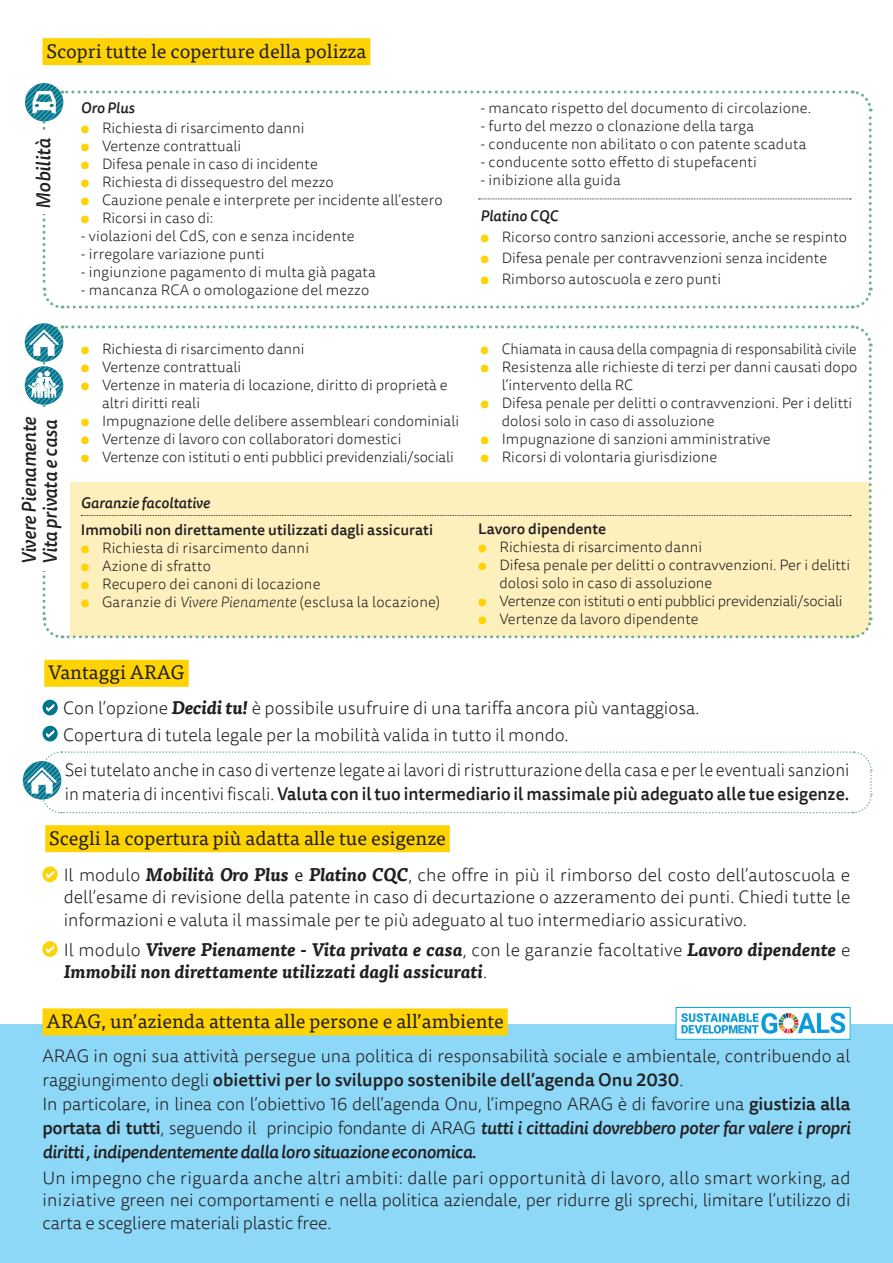
<style>
.page{position:relative;width:893px;height:1263px;background:#fff}
.page>*{position:absolute;margin:0;border:0;box-sizing:border-box;transform-origin:0 0}
.HL_Innen_19_29_Flyer{font:19.5px "Tisa OT";color:#231f20}
.Copy_9_13_Flyer{font:italic 500 19.5px "Tisa Sans OT";letter-spacing:-.005em;color:#231f20;scale:.95 1}
.Copy_9_13_Flyer-2{font:italic 500 19.5px "Tisa Sans OT";letter-spacing:-.005em;color:#231f20}
.HL_Innen_19_29_Flyer-2{font:300 18px/22.5px "Tisa Sans OT";color:#231f20;text-align:justify}
.Copy_9_13_Flyer-3{font:300 18px/24px "Tisa Sans OT";color:#231f20;scale:.95 1}
.HL_Innen_19_29_Flyer-3{font:italic 700 18px/22.5px "Tisa OT";letter-spacing:.01em;color:#231f20}
.Copy_9_13_Flyer-4{font:300 18px "Tisa Sans OT";color:#231f20}
.Tabelle_7_5_8_5{font:300 15px/18px "Tisa Sans OT";color:#231f20}
.Tabelle_7_5_8_5-2{font:300 15px "Tisa Sans OT";letter-spacing:-.02em;color:#231f20}
.Tabelle_7_5_8_5-3{font:300 15px "Tisa Sans OT";color:#231f20;scale:.96 1}
.Copy_9_13_Flyer-5{font:500 15px "Tisa Sans OT";color:#231f20}
.Tabelle_7_5_8_5-4{font:italic 500 15px "Tisa Sans OT";color:#231f20}
.Tabelle_7_5_8_5-5{font:500 15px "Tisa Sans OT";color:#231f20}
.Copy_9_13_Flyer-6{font:italic 500 15px "Tisa Sans OT";color:#231f20}
.s1{color:#fed304}
.s2{font-family:"Tisa Sans Pro";font-style:italic}
.s3{font-family:"Tisa OT";font-weight:700;font-style:italic}
.s4{font-weight:500}
.s5{font-family:"Tisa OT";font-weight:400}
.s6{font-family:"Tisa Sans OT";font-weight:300;font-style:normal}
.s7{font-weight:500;font-style:italic}
</style>
<div class="page">
<svg style="left:42px;top:866px;width:16px;height:16px"></svg>
<svg style="left:42px;top:941px;width:16px;height:16px"></svg>
<div style="left:45px;top:825px;width:405px;height:27px;background:#fed304"></div>
<div style="left:43px;top:38px;width:327px;height:27px;background:#fed304"></div>
<div style="left:44px;top:660px;width:145px;height:27px;background:#fed304"></div>
<svg style="left:42px;top:699px;width:16px;height:17px"></svg>
<svg style="left:42px;top:725px;width:16px;height:17px"></svg>
<svg style="left:23px;top:751px;width:849px;height:63px"></svg>
<svg style="left:25px;top:323px;width:848px;height:316px"></svg>
<div style="left:0;top:1024px;width:893px;height:239px;background:#8dd7f7"></div>
<div style="left:43px;top:1008px;width:465px;height:27px;background:#fed304"></div>
<img style="left:678px;top:1012px;width:170px;height:25px">
<div style="left:676px;top:1007px;width:174px;height:32px;border:1px solid #00aeef"></div>
<svg style="left:25px;top:83px;width:848px;height:226px"></svg>
<p class="HL_Innen_19_29_Flyer" style="left:47px;top:39px;width:321px">Scopri tutte le coperture della polizza</p>
<p class="Copy_9_13_Flyer-2" style="left:31px;top:209px;width:72px;rotate:-90deg">Mobilità</p>
<p class="Copy_9_13_Flyer" style="left:17px;top:564px;width:156px;rotate:-90deg">Vivere Pienamente</p>
<p class="Copy_9_13_Flyer" style="left:38px;top:564px;width:153px;rotate:-90deg">Vita privata e casa</p>
<p class="Copy_9_13_Flyer-6" style="left:81px;top:98px;width:55px">Oro Plus</p>
<p class="Tabelle_7_5_8_5" style="left:81px;top:119px;width:225px"><span class="s1">●</span> Richiesta di risarcimento danni</p>
<p class="Tabelle_7_5_8_5" style="left:81px;top:137px;width:162px"><span class="s1">●</span> Vertenze contrattuali</p>
<p class="Tabelle_7_5_8_5" style="left:81px;top:155px;width:239px"><span class="s1">●</span> Difesa penale in caso di incidente</p>
<p class="Tabelle_7_5_8_5" style="left:81px;top:173px;width:254px"><span class="s1">●</span> Richiesta di dissequestro del mezzo</p>
<p class="Tabelle_7_5_8_5" style="left:81px;top:191px;width:363px"><span class="s1">●</span> Cauzione penale e interprete per incidente all’estero</p>
<p class="Tabelle_7_5_8_5" style="left:81px;top:209px;width:134px"><span class="s1">●</span> Ricorsi in caso di:</p>
<p class="Tabelle_7_5_8_5" style="left:81px;top:227px;width:275px">- violazioni del CdS, con e senza incidente</p>
<p class="Tabelle_7_5_8_5" style="left:81px;top:245px;width:185px">- irregolare variazione punti</p>
<p class="Tabelle_7_5_8_5" style="left:81px;top:263px;width:297px">- ingiunzione pagamento di multa già pagata</p>
<p class="Tabelle_7_5_8_5" style="left:81px;top:281px;width:290px">- mancanza RCA o omologazione del mezzo</p>
<p class="Tabelle_7_5_8_5" style="left:81px;top:341px;width:225px"><span class="s1">●</span> Richiesta di risarcimento danni</p>
<p class="Tabelle_7_5_8_5" style="left:81px;top:359px;width:162px"><span class="s1">●</span> Vertenze contrattuali</p>
<p class="Tabelle_7_5_8_5" style="left:102px;top:377px;width:347px;text-indent:-21px"><span class="s1">●</span> Vertenze in materia di locazione, diritto di proprietà e altri diritti reali</p>
<p class="Tabelle_7_5_8_5" style="left:81px;top:413px;width:380px"><span class="s1">●</span> Impugnazione delle delibere assembleari condominiali</p>
<p class="Tabelle_7_5_8_5" style="left:81px;top:431px;width:322px"><span class="s1">●</span> Vertenze di lavoro con collaboratori domestici</p>
<p class="Tabelle_7_5_8_5" style="left:81px;top:449px;width:375px"><span class="s1">●</span> Vertenze con istituti o enti pubblici previdenziali/sociali</p>
<p class="Tabelle_7_5_8_5-4" style="left:81px;top:493px;width:131px">Garanzie facoltative</p>
<p class="Copy_9_13_Flyer-5" style="left:81px;top:520px;width:354px">Immobili non direttamente utilizzati dagli assicurati</p>
<p class="Tabelle_7_5_8_5" style="left:81px;top:540px;width:230px"><span class="s1">●</span> Richiesta di risarcimento danni</p>
<p class="Tabelle_7_5_8_5" style="left:81px;top:558px;width:132px"><span class="s1">●</span> Azione di sfratto</p>
<p class="Tabelle_7_5_8_5" style="left:81px;top:576px;width:241px"><span class="s1">●</span> Recupero dei canoni di locazione</p>
<p class="Tabelle_7_5_8_5" style="left:81px;top:594px;width:361px"><span class="s1">●</span> Garanzie di <span class="s2">Vivere Pienamente</span> (esclusa la locazione)</p>
<p class="Tabelle_7_5_8_5" style="left:480px;top:100px;width:332px">- mancato rispetto del documento di circolazione.</p>
<p class="Tabelle_7_5_8_5" style="left:480px;top:118px;width:275px">- furto del mezzo o clonazione della targa</p>
<p class="Tabelle_7_5_8_5" style="left:480px;top:136px;width:327px">- conducente non abilitato o con patente scaduta</p>
<p class="Tabelle_7_5_8_5" style="left:480px;top:154px;width:278px">- conducente sotto effetto di stupefacenti</p>
<p class="Tabelle_7_5_8_5" style="left:480px;top:172px;width:142px">- inibizione alla guida</p>
<p class="Tabelle_7_5_8_5-4" style="left:480px;top:206px;width:79px">Platino CQC</p>
<p class="Tabelle_7_5_8_5" style="left:480px;top:229px;width:368px"><span class="s1">●</span> Ricorso contro sanzioni accessorie, anche se respinto</p>
<p class="Tabelle_7_5_8_5" style="left:480px;top:250px;width:348px"><span class="s1">●</span> Difesa penale per contravvenzioni senza incidente</p>
<p class="Tabelle_7_5_8_5" style="left:480px;top:271px;width:242px"><span class="s1">●</span> Rimborso autoscuola e zero punti</p>
<p class="Tabelle_7_5_8_5-3" style="left:480px;top:340px;width:393px"><span class="s1">●</span> Chiamata in causa della compagnia di responsabilità civile</p>
<p class="Tabelle_7_5_8_5" style="left:502px;top:359px;width:357px;text-indent:-21px"><span class="s1">●</span> Resistenza alle richieste di terzi per danni causati dopo l’intervento della RC</p>
<p class="Tabelle_7_5_8_5" style="left:502px;top:395px;width:352px;text-indent:-21px"><span class="s1">●</span> Difesa penale per delitti o contravvenzioni. Per i delitti dolosi solo in caso di assoluzione</p>
<p class="Tabelle_7_5_8_5" style="left:480px;top:431px;width:292px"><span class="s1">●</span> Impugnazione di sanzioni amministrative</p>
<p class="Tabelle_7_5_8_5" style="left:480px;top:449px;width:238px"><span class="s1">●</span> Ricorsi di volontaria giurisdizione</p>
<p class="Tabelle_7_5_8_5-5" style="left:478px;top:519px;width:130px">Lavoro dipendente</p>
<p class="Tabelle_7_5_8_5" style="left:478px;top:539px;width:225px"><span class="s1">●</span> Richiesta di risarcimento danni</p>
<p class="Tabelle_7_5_8_5" style="left:500px;top:557px;width:352px;text-indent:-21px"><span class="s1">●</span> Difesa penale per delitti o contravvenzioni. Per i delitti dolosi solo in caso di assoluzione</p>
<p class="Tabelle_7_5_8_5-2" style="left:478px;top:592px;width:366px"><span class="s1">●</span> Vertenze con istituti o enti pubblici previdenziali/sociali</p>
<p class="Tabelle_7_5_8_5" style="left:478px;top:611px;width:222px"><span class="s1">●</span> Vertenze da lavoro dipendente</p>
<p class="HL_Innen_19_29_Flyer" style="left:48px;top:661px;width:138px">Vantaggi ARAG</p>
<p class="Copy_9_13_Flyer-4" style="left:63px;top:697px;width:638px">Con l’opzione <span class="s3">Decidi tu!</span> è possibile usufruire di una tariffa ancora più vantaggiosa.</p>
<p class="Copy_9_13_Flyer-4" style="left:63px;top:724px;width:507px">Copertura di tutela legale per la mobilità valida in tutto il mondo.</p>
<p class="Copy_9_13_Flyer-3" style="left:65px;top:759px;width:827px">Sei tutelato anche in caso di vertenze legate ai lavori di ristrutturazione della casa e per le eventuali sanzioni in materia di incentivi fiscali. <span class="s4">Valuta con il tuo intermediario il massimale più adeguato alle tue esigenze.</span></p>
<p class="HL_Innen_19_29_Flyer" style="left:49px;top:826px;width:398px">Scegli la copertura più adatta alle tue esigenze</p>
<p class="HL_Innen_19_29_Flyer-2" style="left:64px;top:864px;width:788px">Il modulo <span class="s3">Mobilità Oro Plus</span> <span class="s5">e</span> <span class="s3">Platino CQC</span>, che offre in più il rimborso del costo dell’autoscuola e dell’esame di revisione della patente in caso di decurtazione o azzeramento dei punti. Chiedi tutte le informazioni e valuta il massimale per te più adeguato al tuo intermediario assicurativo.</p>
<p class="HL_Innen_19_29_Flyer-3" style="left:64px;top:938px;width:788px"><span class="s6">Il modulo</span> Vivere Pienamente - Vita privata e casa<span class="s6">, con le garanzie facoltative</span> Lavoro dipendente <span class="s6">e<br></span>Immobili non direttamente utilizzati dagli assicurati<span class="s6">.</span></p>
<p class="HL_Innen_19_29_Flyer" style="left:47px;top:1009px;width:459px">ARAG, un’azienda attenta alle persone e all’ambiente</p>
<p class="HL_Innen_19_29_Flyer-2" style="left:42px;top:1045px;width:809px;line-height:24px">ARAG in ogni sua attività persegue una politica di responsabilità sociale e ambientale, contribuendo al raggiungimento degli <span class="s4">obiettivi per lo sviluppo sostenibile dell’agenda Onu 2030</span>.</p>
<p class="HL_Innen_19_29_Flyer-2" style="left:42px;top:1093px;width:809px;line-height:24px">In particolare, in linea con l’obiettivo 16 dell’agenda Onu, l’impegno ARAG è di favorire una <span class="s4">giustizia alla portata di tutti</span>, seguendo il principio fondante di ARAG <span class="s7">tutti i cittadini dovrebbero poter far valere i propri diritti , indipendentemente dalla loro situazione economica.</span></p>
<p class="HL_Innen_19_29_Flyer-2" style="left:42px;top:1167px;width:810px">Un impegno che riguarda anche altri ambiti: dalle pari opportunità di lavoro, allo smart working, ad iniziative green nei comportamenti e nella politica aziendale, per ridurre gli sprechi, limitare l’utilizzo di carta e scegliere materiali plastic free.</p>
</div>
